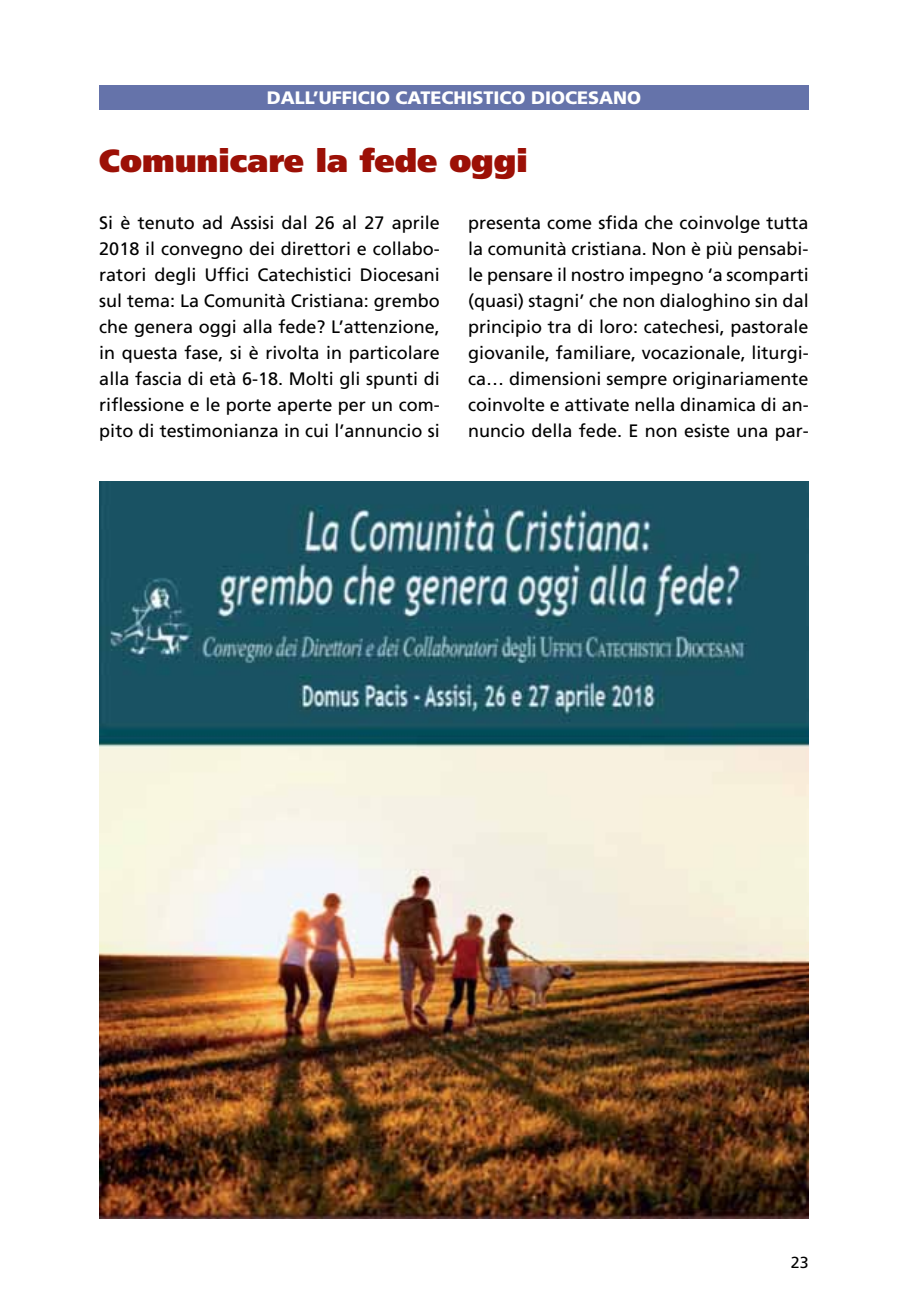
<style>
.page{position:relative;width:908px;height:1304px;background:#fff}
.page>*{position:absolute;margin:0;border:0;box-sizing:border-box;transform-origin:0 0}
.t1{font:900 32px "Frutiger";color:#9c1006}
.t2{font:18px/26px "Frutiger";color:#000;text-align:justify}
.t3{font:900 18px "Frutiger";color:#fff}
.t4{font:16px "Frutiger";color:#000}
</style>
<div class="page">
<div style="left:99px;top:85px;width:709px;height:24px;background:#6573aa"></div>
<img style="left:99px;top:481px;width:709px;height:738px">
<p class="t3" style="left:267px;top:87px;width:298px">DALL’UFFICIO CATECHISTICO DIOCESA</p>
<p class="t3" style="left:613px;top:87px;width:28px">NO</p>
<h1 class="t1" style="left:99px;top:141px;width:429px">Comunicare la fede oggi</h1>
<p class="t2" style="left:99px;top:210px;width:342px">Si è tenuto ad Assisi dal 26 al 27 aprile 2018 il convegno dei direttori e collabo&shy;ratori degli Uffici Catechistici Diocesani sul tema: La Comunità Cristiana: grembo che genera oggi alla fede? L’attenzione, in questa fase, si è rivolta in particolare alla fascia di età 6-18. Molti gli spunti di riflessione e le porte aperte per un com&shy;pito di testimonianza in cui l’annuncio si</p>
<p class="t2" style="left:468px;top:210px;width:342px">presenta come sfida che coinvolge tutta la comunità cristiana. Non è più pensabi&shy;le pensare il nostro impegno ‘a scomparti (quasi) stagni’ che non dialoghino sin dal principio tra di loro: catechesi, pastorale giovanile, familiare, vocazionale, liturgi&shy;ca… dimensioni sempre originariamente coinvolte e attivate nella dinamica di an&shy;nuncio della fede. E non esiste una par-</p>
<p class="t4" style="left:790px;top:1253px;width:19px">23</p>
</div>
